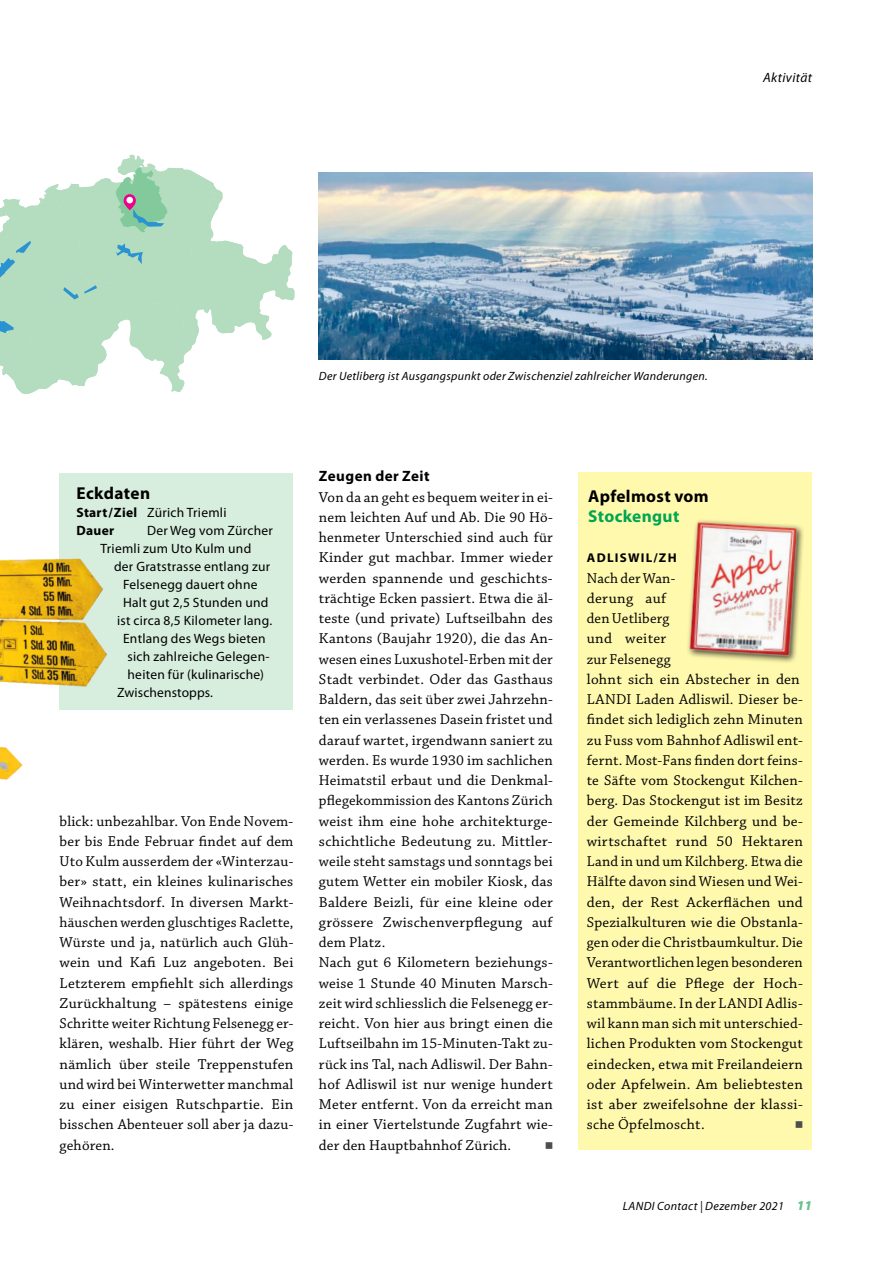
<style>
.page{position:relative;width:893px;height:1263px;background:#fff}
.page>*{position:absolute;margin:0;border:0;box-sizing:border-box;transform-origin:0 0}
.t1{font:700 17.25px "Myriad Pro";letter-spacing:.02em;color:#000}
.t2{font:700 17.25px "Myriad Pro";letter-spacing:.02em;color:#00a650}
.t3{font:15px/20.2px "Chaparral Pro";letter-spacing:.015em;color:#000}
.t4{font:700 15px "Myriad Pro";letter-spacing:.03em;color:#000}
.t5{font:13.5px/18px "Myriad Pro";letter-spacing:.02em;color:#000}
.t6{font:700 13.5px/18px "Myriad Pro";letter-spacing:.02em;color:#000}
.t7{font:italic 13.5px "Myriad Pro";letter-spacing:.03em;color:#000}
.t8{font:13.2px "Universal Newswith Comm Pi";color:#4d4d4d}
.t9{font:700 12.75px "Myriad Pro";letter-spacing:.095em;color:#000}
.t10{font:italic 12px "Myriad Pro";letter-spacing:.025em;color:#000}
.s1{font-weight:400}
.s2{font-weight:900;font-size:13.5px;color:#66c18c}
</style>
<div class="page">
<svg style="left:0;top:155px;width:294px;height:239px"></svg>
<svg style="left:124px;top:194px;width:12px;height:16px"></svg>
<div style="left:126px;top:197px;width:7px;height:6px;background:#fff;border-radius:50%"></div>
<div style="left:578px;top:472px;width:234px;height:678px;background:#fff9ae"></div>
<img style="left:319px;top:172px;width:493px;height:188px">
<div style="left:60px;top:473px;width:233px;height:237px;background:#d7eddd"></div>
<img style="left:0;top:522px;width:107px;height:258px">
<img style="left:688px;top:520px;width:115px;height:143px">
<p class="t7" style="left:763px;top:71px;width:51px">Aktivität</p>
<p class="t10" style="left:319px;top:370px;width:390px">Der Uetliberg ist Ausgangspunkt oder Zwischenziel zahlreicher Wanderungen.</p>
<p class="t1" style="left:77px;top:484px;width:75px">Eckdaten</p>
<p class="t6" style="left:77px;top:504px;width:151px">Start/Ziel <span class="s1">Zürich Triemli<br></span>Dauer</p>
<p class="t5" style="left:101px;top:522px;width:174px;text-indent:46px">Der Weg vom Zürcher<br>Triemli zum Uto Kulm und</p>
<p class="t5" style="left:114px;top:558px;width:158px">der Gratstrasse entlang zur</p>
<p class="t5" style="left:123px;top:576px;width:136px">Felsenegg dauert ohne</p>
<p class="t5" style="left:123px;top:594px;width:147px">Halt gut 2,5 Stunden und</p>
<p class="t5" style="left:117px;top:612px;width:157px">ist circa 8,5 Kilometer lang.</p>
<p class="t5" style="left:123px;top:630px;width:144px">Entlang des Wegs bieten</p>
<p class="t5" style="left:128px;top:648px;width:144px">sich zahlreiche Gelegen-</p>
<p class="t5" style="left:128px;top:666px;width:138px">heiten für (kulinarische)</p>
<p class="t5" style="left:117px;top:684px;width:97px">Zwischenstopps.</p>
<p class="t3" style="left:60px;top:811px;width:235px;text-align:justify">blick: unbezahlbar. Von Ende Novem&shy;ber bis Ende Februar findet auf dem Uto Kulm ausserdem der «Winterzau&shy;ber» statt, ein kleines kulinarisches Weihnachtsdorf. In diversen Markt&shy;häuschen werden gluschtiges Raclette, Würste und ja, natürlich auch Glüh&shy;wein und Kafi Luz angeboten. Bei Letzterem empfiehlt sich allerdings Zurückhaltung – spätestens einige Schritte weiter Richtung Felsenegg er&shy;klären, weshalb. Hier führt der Weg nämlich über steile Treppenstufen und wird bei Winterwetter manchmal zu einer eisigen Rutschpartie. Ein bisschen Abenteuer soll aber ja dazu&shy;gehören.</p>
<p class="t4" style="left:319px;top:468px;width:112px">Zeugen der Zeit</p>
<p class="t3" style="left:319px;top:487px;width:235px">Von da an geht es bequem weiter in ei&shy;nem leichten Auf und Ab. Die 90 Hö&shy;henmeter Unterschied sind auch für Kinder gut machbar. Immer wieder werden spannende und geschichts&shy;trächtige Ecken passiert. Etwa die äl&shy;teste (und private) Luftseilbahn des Kantons (Baujahr 1920), die das An&shy;wesen eines Luxushotel-Erben mit der Stadt verbindet. Oder das Gasthaus Baldern, das seit über zwei Jahrzehn&shy;ten ein verlassenes Dasein fristet und darauf wartet, irgendwann saniert zu werden. Es wurde 1930 im sachlichen Heimatstil erbaut und die Denkmal&shy;pflegekommission des Kantons Zürich weist ihm eine hohe architekturge&shy;schichtliche Bedeutung zu. Mittler&shy;weile steht samstags und sonntags bei gutem Wetter ein mobiler Kiosk, das Baldere Beizli, für eine kleine oder grössere Zwischenverpflegung auf dem Platz.<br>Nach gut 6 Kilometern beziehungs&shy;weise 1 Stunde 40 Minuten Marsch&shy;zeit wird schliesslich die Felsenegg er&shy;reicht. Von hier aus bringt einen die Luftseilbahn im 15-Minuten-Takt zu&shy;rück ins Tal, nach Adliswil. Der Bahn&shy;hof Adliswil ist nur wenige hundert Meter entfernt. Von da erreicht man in einer Viertelstunde Zugfahrt wie&shy;der den Hauptbahnhof Zürich.</p>
<p class="t8" style="left:545px;top:1139px;width:9px">n</p>
<p class="t1" style="left:588px;top:486px;width:122px">Apfelmost vom</p>
<p class="t2" style="left:588px;top:506px;width:93px">Stockengut</p>
<p class="t9" style="left:587px;top:551px;width:91px">ADLISWIL/ZH</p>
<p class="t3" style="left:587px;top:568px;width:218px">Nach der Wan-<br>derung auf<br>den Uetliberg<br>und weiter<br>zur Felsenegg<br>lohnt sich ein Abstecher in den<br>LANDI Laden Adliswil. Dieser be&shy;findet sich lediglich zehn Minuten zu Fuss vom Bahnhof Adliswil ent&shy;fernt. Most-Fans finden dort feins&shy;te Säfte vom Stockengut Kilchen&shy;berg. Das Stockengut ist im Besitz der Gemeinde Kilchberg und be&shy;wirtschaftet rund 50 Hektaren<br>Land in und um Kilchberg. Etwa die<br>Hälfte davon sind Wiesen und Wei&shy;den, der Rest Ackerflächen und<br>Spezialkulturen wie die Obstanla&shy;gen oder die Christbaumkultur. Die<br>Verantwortlichen legen besonderen<br>Wert auf die Pflege der Hoch&shy;stammbäume. In der LANDI Adlis&shy;wil kann man sich mit unterschied&shy;lichen Produkten vom Stockengut eindecken, etwa mit Freilandeiern oder Apfelwein. Am beliebtesten ist aber zweifelsohne der klassi&shy;sche Öpfelmoscht.</p>
<p class="t8" style="left:795px;top:1119px;width:9px">n</p>
<p class="t10" style="left:623px;top:1200px;width:191px">LANDI Contact | Dezember 2021 <span class="s2">11</span></p>
</div>
